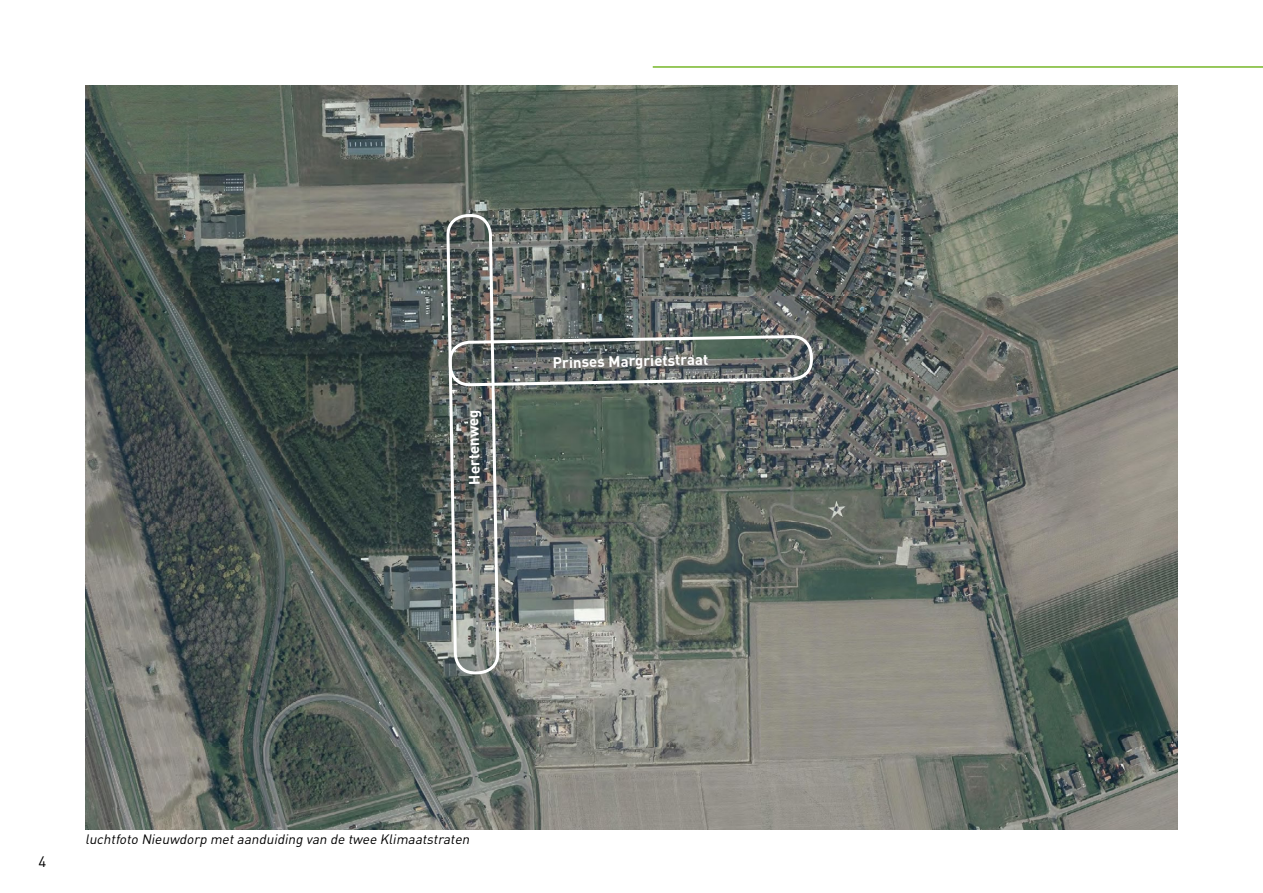
<style>
.page{position:relative;width:1263px;height:893px;background:#fff}
.page>*{position:absolute;margin:0;border:0;box-sizing:border-box;transform-origin:0 0}
.t1{font:700 15px "DINOT";color:#fff}
.t2{font:15px "DINOT";color:#000}
.t3{font:italic 13.5px "DINOT";color:#000}
</style>
<div class="page">
<hr style="left:653px;top:66px;width:610px;height:2px;background:#76b729">
<img style="left:85px;top:85px;width:1093px;height:744px">
<svg style="left:447px;top:213px;width:367px;height:617px;background:#707671"></svg>
<p class="t1" style="left:464px;top:485px;width:77px;rotate:-91deg">Hertenweg</p>
<p class="t1" style="left:553px;top:352px;width:157px;rotate:-1deg">Prinses Margrietstraat</p>
<p class="t2" style="left:39px;top:851px;width:9px">4</p>
<p class="t3" style="left:85px;top:830px;width:389px">luchtfoto Nieuwdorp metaanduiding van de twee Klimaatstraten</p>
</div>
